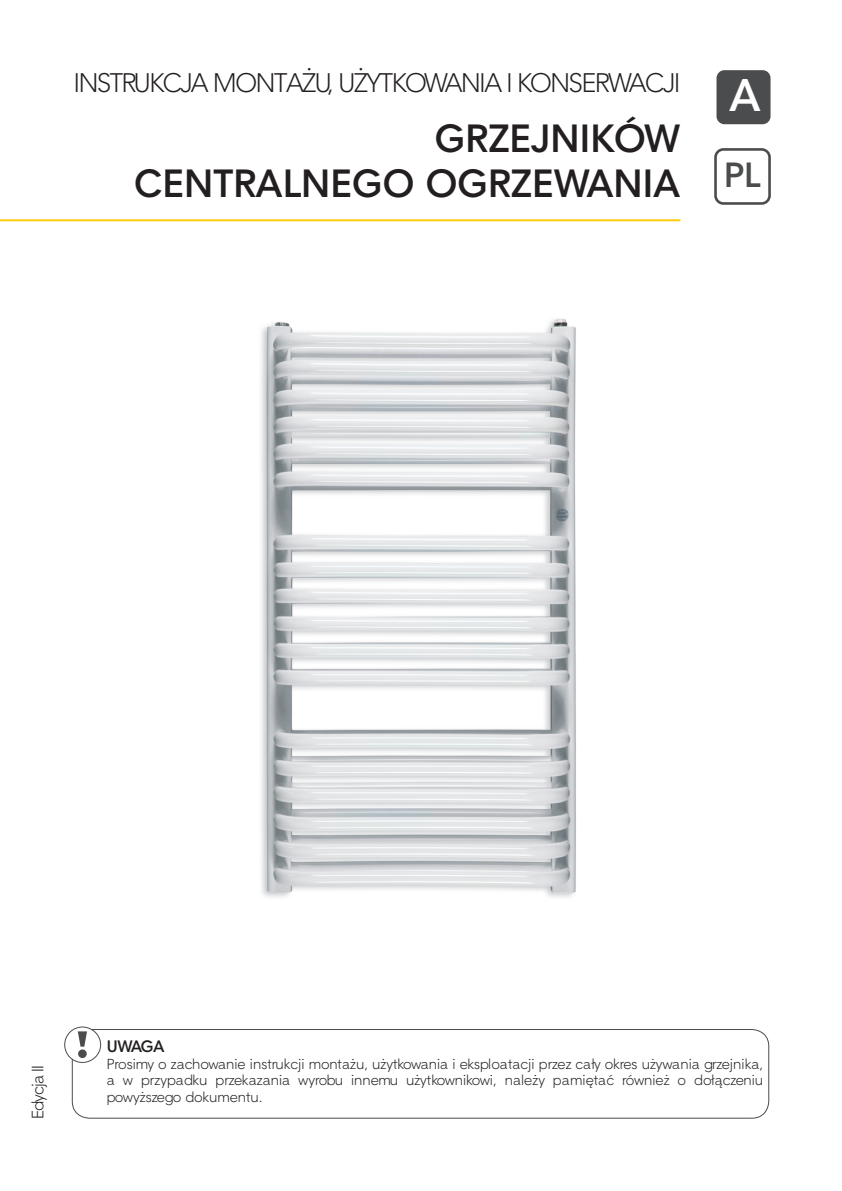
<style>
.page{position:relative;width:842px;height:1191px;background:#fff}
.page>*{position:absolute;margin:0;border:0;box-sizing:border-box;transform-origin:0 0}
.t1{font:700 44.2px "Straight EFN";color:#fff}
.t2{font:700 38px/45.6px "Straight EFN";color:#231f20;text-align:right}
.t3{font:700 33.8px "Straight EFN";color:#4b4c4d}
.t4{font:26px "Straight EFN";letter-spacing:-.05em;color:#231f20}
.t5{font:16px "Straight EFN";letter-spacing:-.05em;color:#231f20}
.t6{font:700 16px "Straight EFN";letter-spacing:-.065em;color:#231f20}
.t7{font:14px/16.8px "Straight EFN";color:#231f20;text-align:justify}
</style>
<div class="page">
<div style="left:716px;top:70px;width:54px;height:54px;background:#4b4c4d;border-radius:8px"></div>
<div style="left:714px;top:148px;width:57px;height:57px;border:3px solid #4b4c4d;border-radius:8px"></div>
<img style="left:261px;top:319px;width:315px;height:578px">
<hr style="left:0;top:219px;width:680px;height:2px;background:#feca0a">
<div style="left:72px;top:1029px;width:697px;height:89px;border:1px solid #4b4c4d;border-radius:17px"></div>
<div style="left:65px;top:1027px;width:36px;height:35px;background:#fff;border-radius:50%"></div>
<div style="left:64px;top:1026px;width:37px;height:37px;border:1px solid #4b4c4d;border-radius:50%"></div>
<div style="left:78px;top:1049px;width:9px;height:9px;background:#4b4c4d;border-radius:50%"></div>
<svg style="left:78px;top:1031px;width:9px;height:15px"></svg>
<h3 class="t4" style="left:74px;top:67px;width:608px">INSTRUKCJA MONTAŻU, UŻYTKOWANIA I KONSERWACJI</h3>
<h2 class="t2" style="left:134px;top:115px;width:548px">GRZEJNIKÓW<br>CENTRALNEGO OGRZEWANIA</h2>
<h1 class="t1" style="left:729px;top:68px;width:33px">A</h1>
<h3 class="t3" style="left:724px;top:153px;width:38px">PL</h3>
<p class="t5" style="left:28px;top:1119px;width:55px;rotate:-90deg">Edycja II</p>
<p class="t6" style="left:107px;top:1036px;width:59px">UWAGA</p>
<p class="t7" style="left:107px;top:1055px;width:658px">Prosimy o zachowanie instrukcji montażu, użytkowania i eksploatacji przez cały okres używania grzejnika, a w przypadku przekazania wyrobu innemu użytkownikowi, należy pamiętać również o dołączeniu powyższego dokumentu.</p>
</div>
